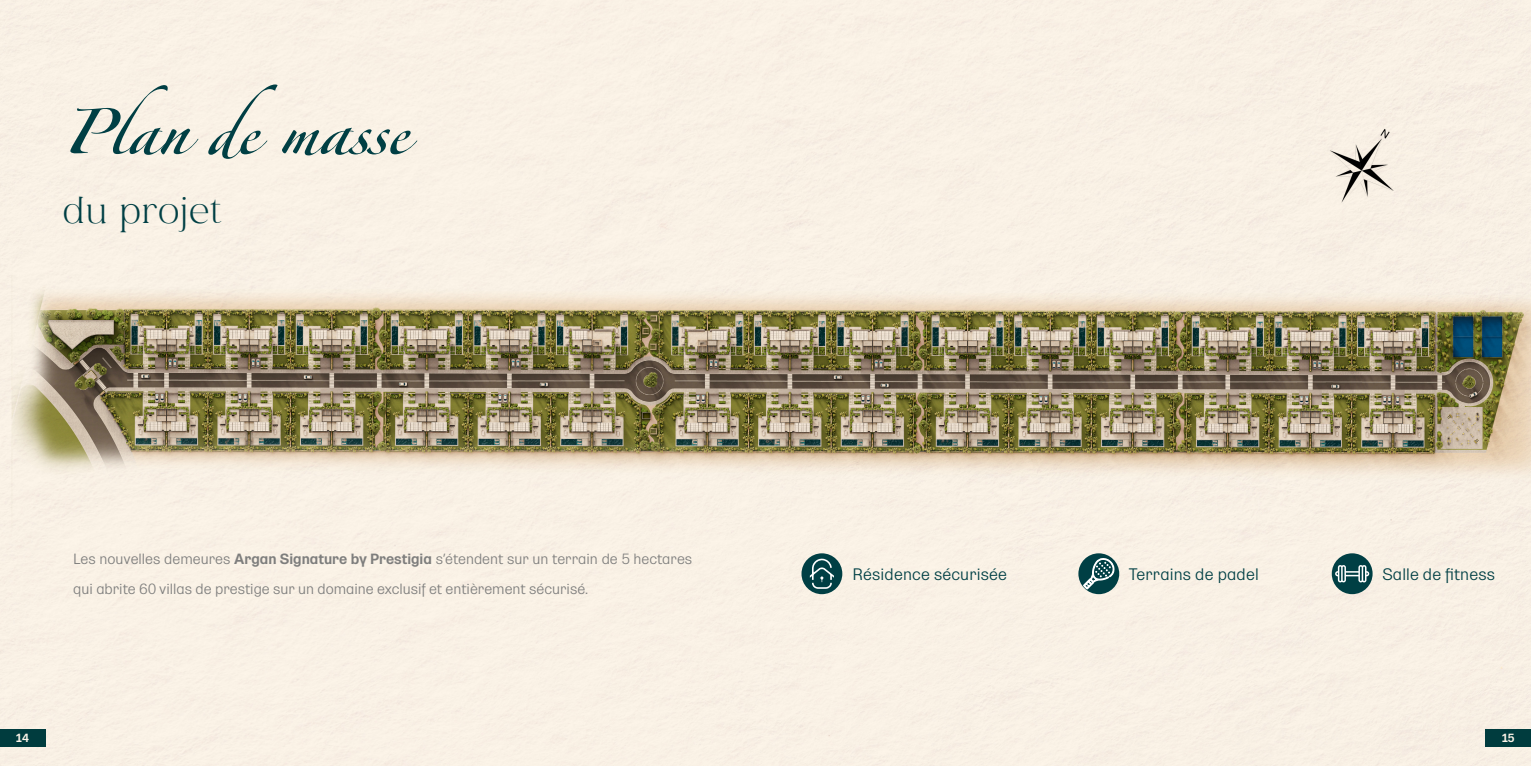
<style>
.page{position:relative;width:1531px;height:766px;background:#fff}
.page>*{position:absolute;margin:0;border:0;box-sizing:border-box;transform-origin:0 0}
.t1{font:100px "Zapfino Forte LT Pro";color:#003f44}
.t2{font:37px "Milyuna";color:#003f44}
.t3{font:300 16.8px "Sempione Modern";letter-spacing:.01em;color:#003f44}
.t4{font:300 15px/30px "Sempione Modern";color:#7e7e7d}
.t5{font:500 12px "Sempione Modern";color:#fff}
.s1{font-weight:500}
</style>
<div class="page">
<div style="left:0;top:0;width:1531px;height:765px;background:#fdf5e9"></div>
<img style="left:0;top:275px;width:1531px;height:294px">
<div style="left:801px;top:553px;width:41px;height:41px;background:#003f44;border-radius:50%"></div>
<svg style="left:810px;top:558px;width:24px;height:30px"></svg>
<div style="left:1078px;top:553px;width:41px;height:41px;background:#003f44;border-radius:50%"></div>
<svg style="left:1083px;top:558px;width:31px;height:31px"></svg>
<div style="left:1332px;top:553px;width:40px;height:41px;background:#003f44;border-radius:50%"></div>
<svg style="left:1335px;top:565px;width:34px;height:18px"></svg>
<img style="left:1264px;top:113px;width:161px;height:109px">
<h1 class="t1" style="left:62px;top:60px;width:347px">Plan de masse</h1>
<h2 class="t2" style="left:62px;top:195px;width:161px">du projet</h2>
<p class="t4" style="left:73px;top:544px;width:620px">Les nouvelles demeures <span class="s1">Argan Signature by Prestigia</span> s’étendent sur un terrain de 5 hectares qui abrite 60 villas de prestige sur un domaine exclusif et entièrement sécurisé.</p>
<p class="t3" style="left:852px;top:565px;width:156px">Résidence sécurisée</p>
<p class="t3" style="left:1129px;top:565px;width:131px">Terrains de padel</p>
<p class="t3" style="left:1382px;top:565px;width:114px">Salle de fitness</p>
<p class="t5" style="left:16px;top:731px;width:14px">14</p>
<p class="t5" style="left:1502px;top:731px;width:14px">15</p>
</div>
